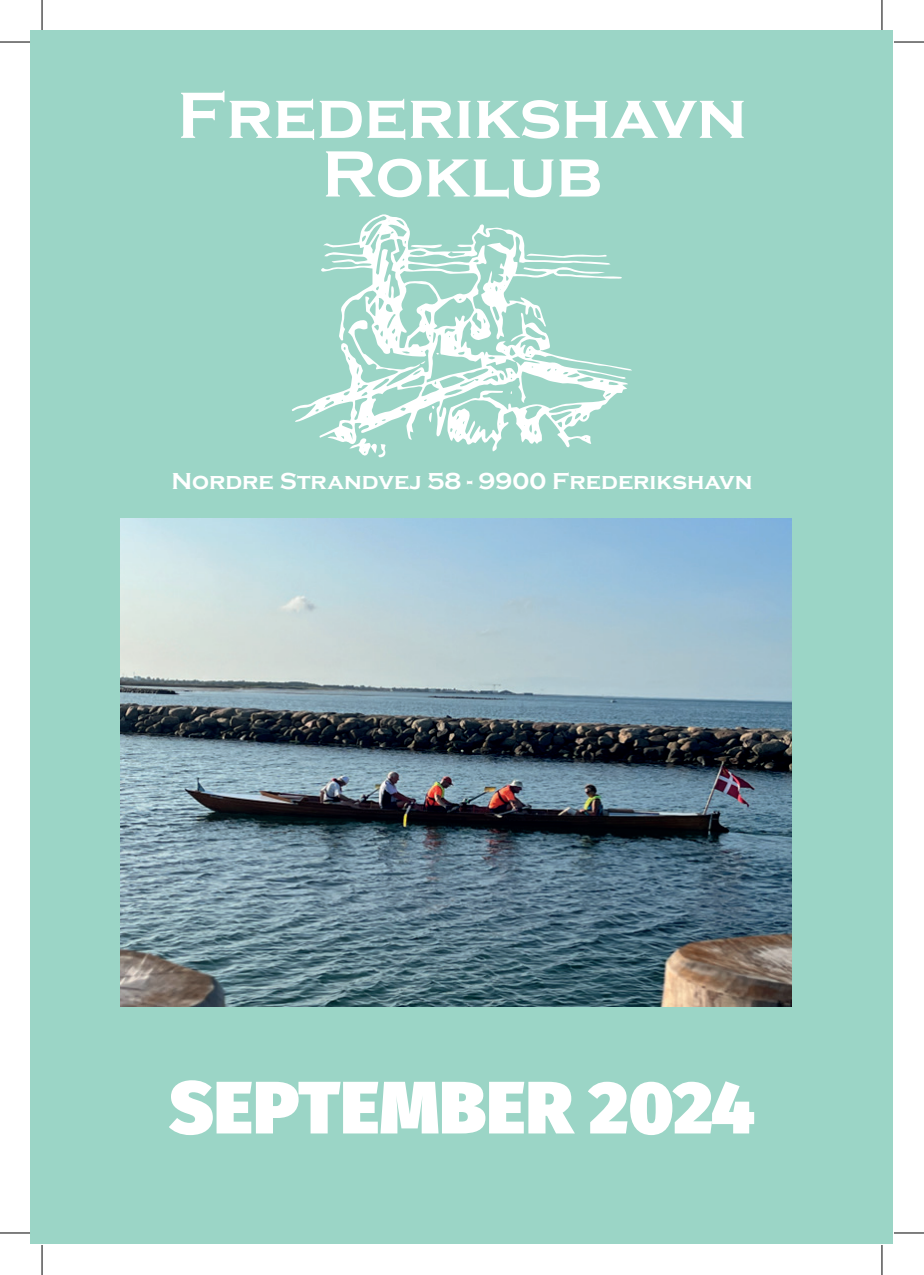
<style>
.page{position:relative;width:924px;height:1275px;background:#fff}
.page>*{position:absolute;margin:0;border:0;box-sizing:border-box;transform-origin:0 0}
.t1{font:900 74px "Fira Sans";letter-spacing:.01em;color:#fff}
.t2{font:700 67.8px/58.6px "Copperplate Gothic";color:#fff;text-align:center}
.t3{font:700 23.8px "Copperplate Gothic";color:#fff}
</style>
<div class="page">
<div style="left:31px;top:31px;width:861px;height:1213px;background:#9bd5c6"></div>
<svg style="left:359px;top:451px;width:27px;height:6px"></svg>
<svg style="left:292px;top:214px;width:340px;height:237px"></svg>
<img style="left:120px;top:518px;width:670px;height:488px">
<hr style="left:0;top:42px;width:30px;height:1px;background:#000">
<hr style="left:893px;top:42px;width:30px;height:1px;background:#000">
<hr style="left:0;top:1232px;width:30px;height:1px;background:#000">
<hr style="left:893px;top:1232px;width:30px;height:1px;background:#000">
<hr style="left:42px;top:0;width:1px;height:30px;background:#000">
<hr style="left:42px;top:1245px;width:1px;height:30px;background:#000">
<hr style="left:881px;top:0;width:1px;height:30px;background:#000">
<hr style="left:881px;top:1245px;width:1px;height:30px;background:#000">
<h2 class="t2" style="left:177px;top:87px;width:571px">Frederikshavn<br>Roklub</h2>
<p class="t3" style="left:171px;top:468px;width:582px">Nordre Strandvej 58 - 9900 Frederikshavn</p>
<h1 class="t1" style="left:169px;top:1039px;width:587px">SEPTEMBER 2024</h1>
</div>
